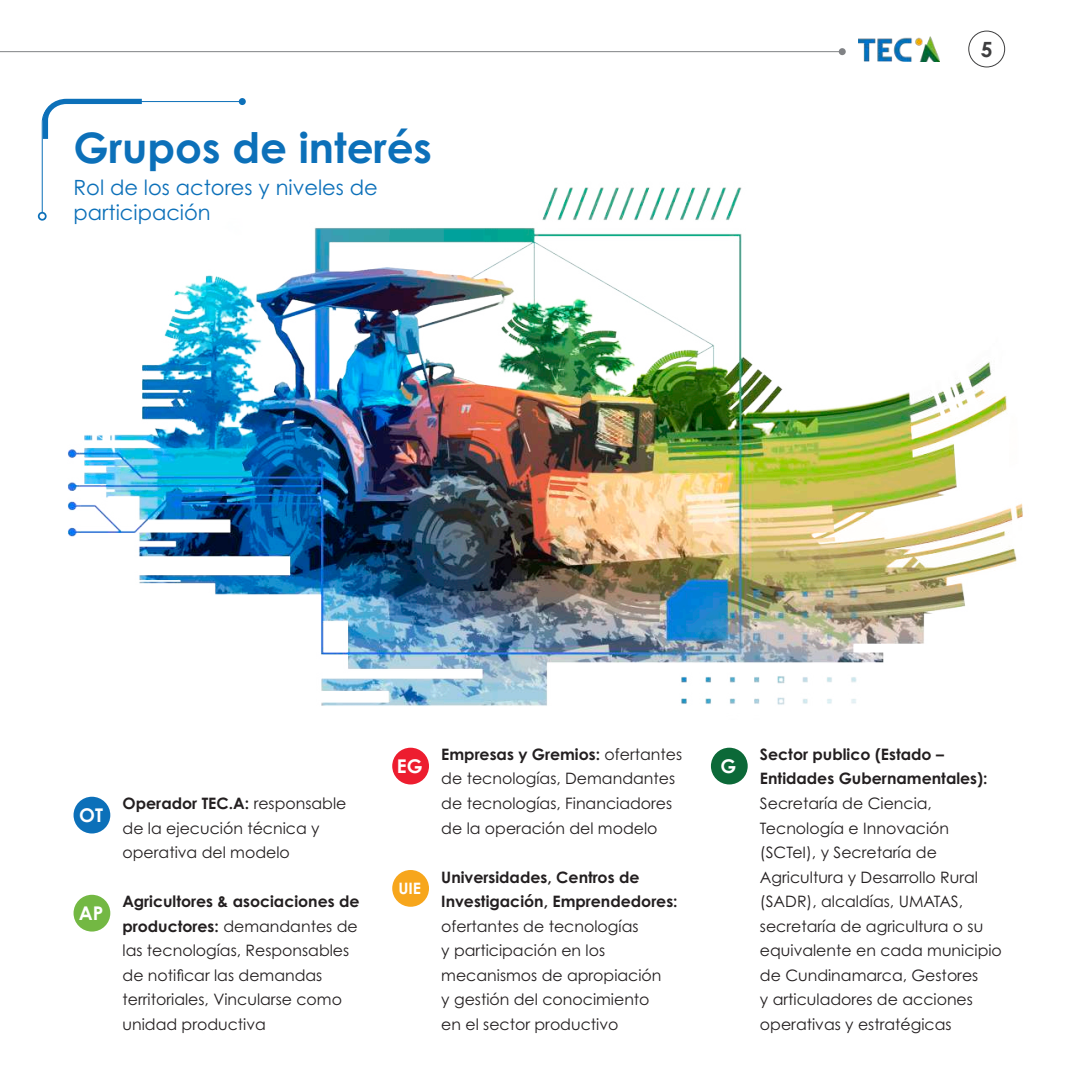
<style>
.page{position:relative;width:1092px;height:1092px;background:#fff}
.page>*{position:absolute;margin:0;border:0;box-sizing:border-box;transform-origin:0 0}
.t1{font:700 42px "Century Gothic Pro";color:#0c70b9}
.t2{font:21px/25.2px "Century Gothic Pro";color:#0c70b9}
.t3{font:700 21px "Century Gothic Pro";color:#3e3e3f}
.t4{font:700 18.9px "Century Gothic Pro";color:#fff}
.t5{font:15.75px/24.5px "Century Gothic Pro";color:#231f20}
.t6{font:700 15.75px/24.5px "Century Gothic Pro";color:#231f20}
.t7{font:700 15.75px "Century Gothic Pro";color:#fff}
.s1{font-weight:700}
</style>
<div class="page">
<img style="left:0;top:30px;width:1023px;height:902px">
<hr style="left:0;top:51px;width:842px;height:1px;background:#808285">
<div style="left:838px;top:48px;width:7px;height:7px;background:#808285;border-radius:50%"></div>
<div style="left:38px;top:212px;width:9px;height:8px;border:2px solid #0c70b9;border-radius:50%"></div>
<div style="left:239px;top:98px;width:7px;height:7px;background:#0c70b9;border-radius:50%"></div>
<svg style="left:40px;top:96px;width:203px;height:118px"></svg>
<div style="left:74px;top:796px;width:36px;height:37px;background:#0c70b9;border-radius:50%"></div>
<div style="left:74px;top:894px;width:36px;height:37px;background:#73b843;border-radius:50%"></div>
<div style="left:392px;top:747px;width:37px;height:37px;background:#ed1d2f;border-radius:50%"></div>
<div style="left:710px;top:747px;width:37px;height:37px;background:#0c6938;border-radius:50%"></div>
<div style="left:392px;top:869px;width:37px;height:37px;background:#f7a61c;border-radius:50%"></div>
<div style="left:968px;top:31px;width:36px;height:36px;border:1px solid #3e3e3f;border-radius:50%"></div>
<img style="left:858px;top:37px;width:81px;height:24px">
<h1 class="t1" style="left:74px;top:121px;width:360px">Grupos de interés</h1>
<h2 class="t2" style="left:74px;top:174px;width:306px">Rol de los actores y niveles de participación</h2>
<h2 class="t3" style="left:980px;top:36px;width:13px">5</h2>
<p class="t4" style="left:79px;top:803px;width:25px">OT</p>
<p class="t4" style="left:79px;top:901px;width:26px">AP</p>
<p class="t5" style="left:122px;top:790px;width:225px"><span class="s1">Operador TEC.A:</span> responsable de la ejecución técnica y operativa del modelo</p>
<p class="t5" style="left:122px;top:888px;width:238px"><span class="s1">Agricultores &amp; asociaciones de productores:</span> demandantes de las tecnologías, Responsables de notificar las demandas territoriales, Vincularse como unidad productiva</p>
<p class="t5" style="left:441px;top:741px;width:242px"><span class="s1">Empresas y Gremios:</span> ofertantes de tecnologías, Demandantes de tecnologías, Financiadores de la operación del modelo</p>
<p class="t6" style="left:760px;top:741px;width:229px">Sector publico (Estado –<br>Entidades Gubernamentales):</p>
<p class="t4" style="left:397px;top:754px;width:27px">EG</p>
<p class="t4" style="left:720px;top:754px;width:17px">G</p>
<p class="t5" style="left:760px;top:790px;width:243px">Secretaría de Ciencia,<br>Tecnología e Innovación (SCTeI), y Secretaría de<br>Agricultura y Desarrollo Rural (SADR), alcaldías, UMATAS, secretaría de agricultura o su equivalente en cada municipio de Cundinamarca, Gestores<br>y articuladores de acciones operativas y estratégicas</p>
<p class="t6" style="left:441px;top:864px;width:238px">Universidades, Centros de<br>Investigación, Emprendedores:</p>
<p class="t5" style="left:441px;top:913px;width:222px">ofertantes de tecnologías<br>y participación en los mecanismos de apropiación y gestión del conocimiento en el sector productivo</p>
<p class="t7" style="left:398px;top:878px;width:24px">UIE</p>
</div>
